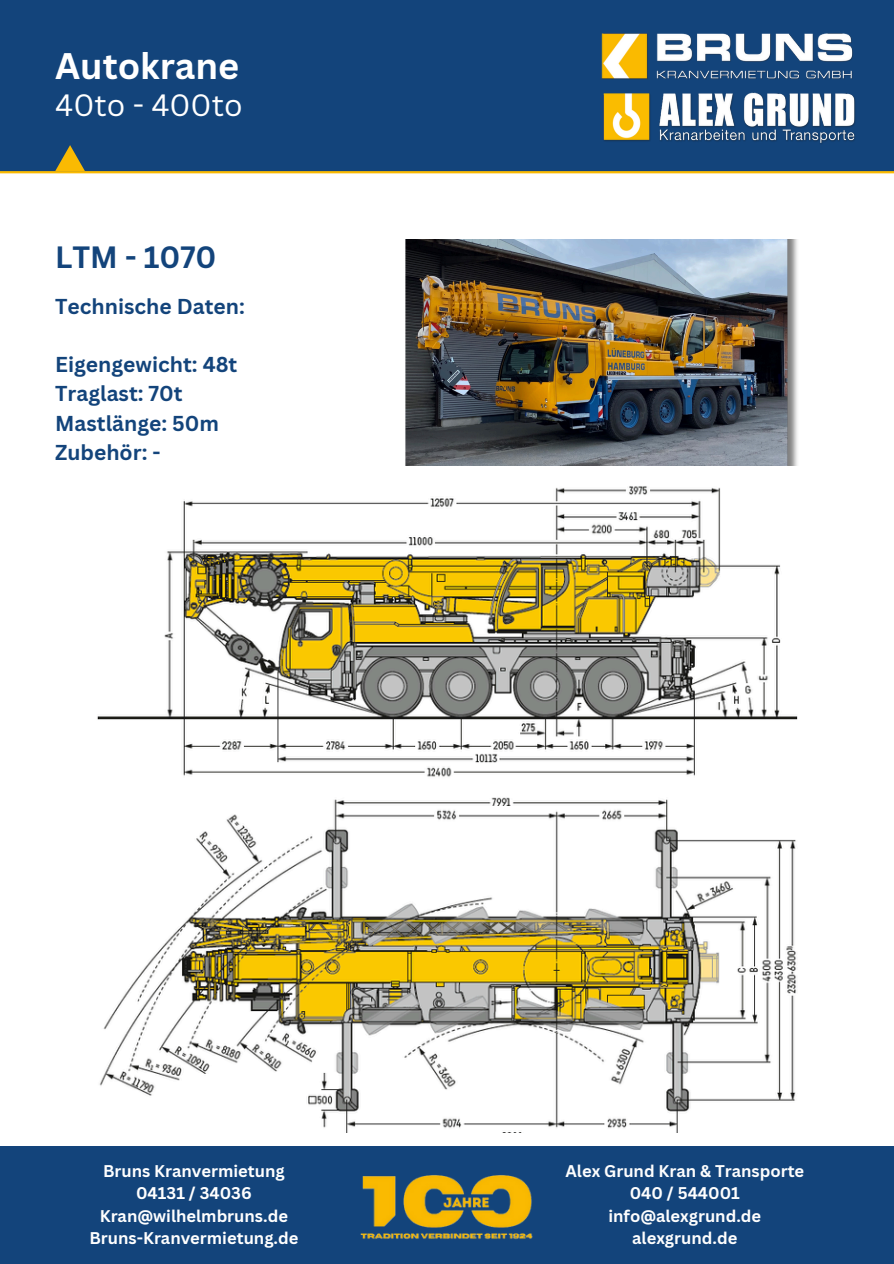
<style>
.page{position:relative;width:894px;height:1264px;background:#fff}
.page>*{position:absolute;margin:0;border:0;box-sizing:border-box;transform-origin:0 0}
.t1{font:700 36px "Canva Sans";color:#fff}
.t2{font:30px "Canva Sans";color:#fff}
.t3{font:700 30px "Canva Sans";color:#13447b}
.t4{font:700 21px/29.2px "Canva Sans";color:#13447b}
.t5{font:700 16.5px "Canva Sans";color:#fff}
.t6{font:700 16.5px "Canva Sans";color:#fefefe}
</style>
<div class="page">
<div style="left:0;top:0;width:893px;height:171px;background:#13447b"></div>
<hr style="left:0;top:171px;width:893px;height:2px;background:#faba02">
<img style="left:601px;top:33px;width:255px;height:111px">
<div style="left:0;top:1145px;width:893px;height:118px;background:#13447b"></div>
<svg style="left:55px;top:145px;width:30px;height:26px"></svg>
<img style="left:405px;top:239px;width:393px;height:226px">
<img style="left:310px;top:1132px;width:274px;height:108px">
<img style="left:97px;top:486px;width:700px;height:646px">
<p class="t1" style="left:55px;top:41px;width:185px">Autokrane</p>
<p class="t2" style="left:55px;top:84px;width:189px">40to - 400to</p>
<h2 class="t3" style="left:55px;top:236px;width:163px">LTM - 1070</h2>
<h4 class="t4" style="left:55px;top:291px;width:191px">Technische Daten:</h4>
<h4 class="t4" style="left:55px;top:349px;width:184px">Eigengewicht: 48t<br>Traglast: 70t<br>Mastlänge: 50m<br>Zubehör: -</h4>
<p class="t5" style="left:103px;top:1158px;width:183px">Bruns Kranvermietung</p>
<p class="t5" style="left:136px;top:1181px;width:117px">04131 / 34036</p>
<p class="t5" style="left:100px;top:1203px;width:190px">Kran@wilhelmbruns.de</p>
<p class="t5" style="left:89px;top:1226px;width:210px">Bruns-Kranvermietung.de</p>
<h1 class="t6" style="left:565px;top:1158px;width:240px">Alex Grund Kran &amp; Transporte</h1>
<h3 class="t6" style="left:629px;top:1181px;width:112px">040 / 544001</h3>
<p class="t6" style="left:608px;top:1203px;width:154px">info@alexgrund.de</p>
<p class="t6" style="left:632px;top:1226px;width:107px">alexgrund.de</p>
</div>
